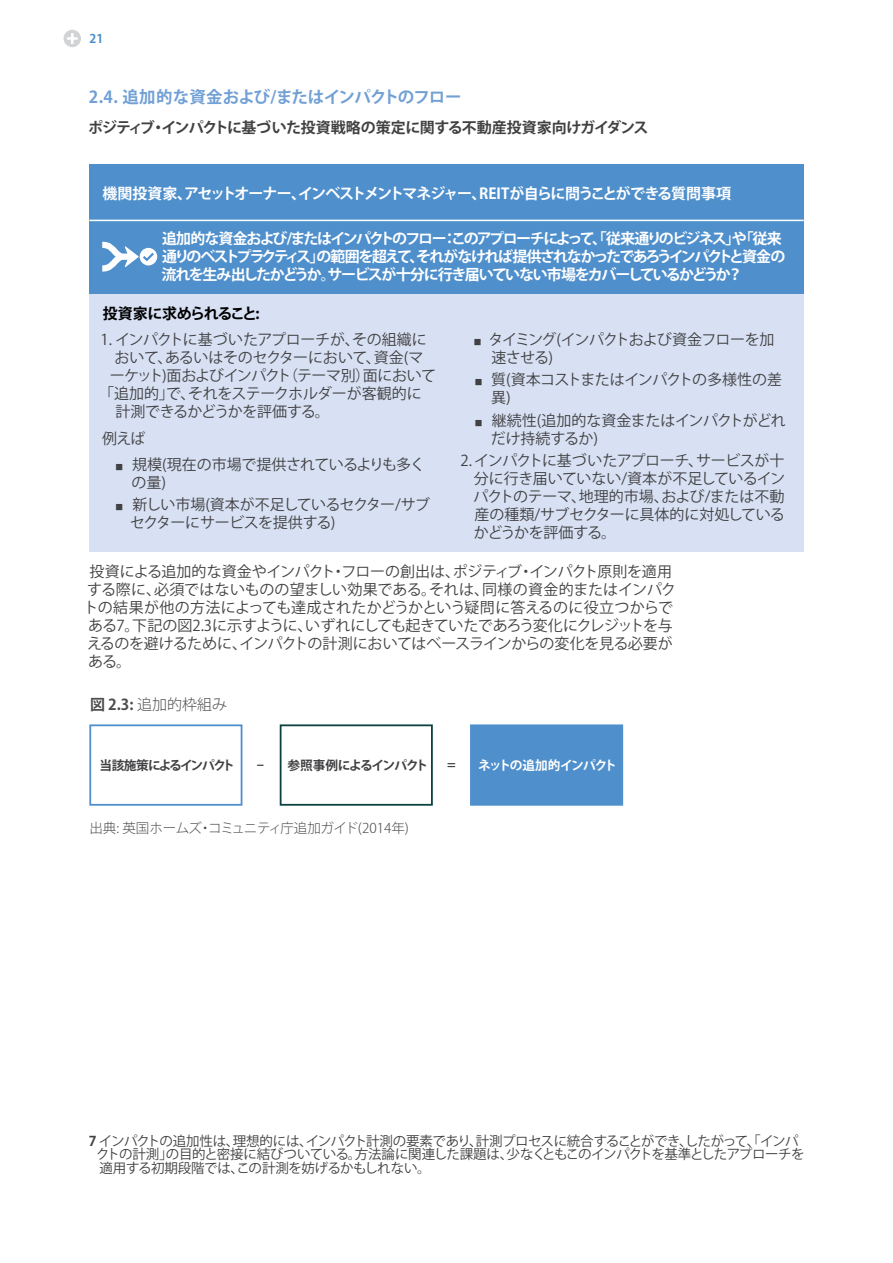
<style>
.page{position:relative;width:893px;height:1263px;background:#fff}
.page>*{position:absolute;margin:0;border:0;box-sizing:border-box;transform-origin:0 0}
.t1{font:700 16.5px "Koz Go Pr 6 N";letter-spacing:-.035em;color:#71a0d5}
.t2{font:15px/18px "Koz Go Pr 6 N";letter-spacing:-.02em;color:#414042}
.t3{font:700 15px/18px "Koz Go Pr 6 N";letter-spacing:-.1em;color:#fff}
.t4{font:15px/22.2px "Koz Go Pr 6 N";letter-spacing:-.05em;color:#414042}
.t5{font:15px/26.5px "Koz Go Pr 6 N";letter-spacing:-.045em;color:#414042}
.t6{font:700 15px "Koz Go Pr 6 N";letter-spacing:-.065em;color:#fff}
.t7{font:700 15px "Koz Go Pr 6 N";letter-spacing:-.03em;color:#414042}
.t8{font:700 15px "Koz Go Pr 6 N";letter-spacing:-.06em;color:#000}
.t9{font:300 15px "Koz Go Pr 6 N";color:#4d4d4f}
.t10{font:13.5px/13.5px "Koz Go Pr 6 N";letter-spacing:-.03em;color:#414042}
.t11{font:300 13.5px "Koz Go Pr 6 N";letter-spacing:-.02em;color:#4d4d4f}
.t12{font:700 12.75px "Koz Go Pr 6 N";letter-spacing:-.095em;color:#414042}
.t13{font:700 12.75px "Koz Go Pr 6 N";letter-spacing:-.13em;color:#414042}
.t14{font:700 12.75px "Koz Go Pr 6 N";letter-spacing:-.09em;color:#fff}
.t15{font:700 12px "Koz Go Pr 6 N";color:#4e8fcc}
.s1{font-weight:700}
</style>
<div class="page">
<div style="left:64px;top:30px;width:17px;height:17px;background:#d1d3d4;border-radius:50%"></div>
<svg style="left:67px;top:33px;width:11px;height:11px"></svg>
<div style="left:90px;top:294px;width:714px;height:258px;background:#d7e1f3"></div>
<div style="left:89px;top:724px;width:153px;height:82px;border:2px solid #4e8fcc"></div>
<div style="left:280px;top:724px;width:153px;height:82px;border:2px solid #0c4141"></div>
<div style="left:471px;top:725px;width:151px;height:80px;background:#4e8fcc"></div>
<div style="left:470px;top:724px;width:153px;height:82px;border:2px solid #4e8fcc"></div>
<div style="left:89px;top:219px;width:715px;height:75px;background:#4e8fcc"></div>
<svg style="left:102px;top:242px;width:55px;height:30px"></svg>
<div style="left:89px;top:164px;width:715px;height:57px;background:#4e8fcc"></div>
<hr style="left:89px;top:220px;width:715px;height:1px;background:#fff">
<p class="t15" style="left:90px;top:32px;width:15px">21</p>
<p class="t1" style="left:89px;top:88px;width:374px">2.4. 追加的な資金および/またはインパクトのフロー</p>
<p class="t7" style="left:88px;top:119px;width:562px">ポジティブ・インパクトに基づいた投資戦略の策定に関する不動産投資家向けガイダンス</p>
<p class="t6" style="left:103px;top:185px;width:630px">機関投資家、アセットオーナー、インベストメントマネジャー、REITが自らに問うことができる質問事項</p>
<p class="t3" style="left:162px;top:230px;width:625px">追加的な資金および/またはインパクトのフロー：このアプローチによって、「従来通りのビジネス」や「従来通りのベストプラクティス」の範囲を超えて、それがなければ提供されなかったであろうインパクトと資金の流れを生み出したかどうか。サービスが十分に行き届いていない市場をカバーしているかどうか？</p>
<p class="t8" style="left:103px;top:305px;width:158px">投資家に求められること:</p>
<p class="t2" style="left:101px;top:331px;width:328px">1. インパクトに基づいたアプローチが、その組織に</p>
<p class="t2" style="left:115px;top:349px;width:310px">おいて、あるいはそのセクターにおいて、資金(マ</p>
<p class="t5" style="left:110px;top:363px;width:328px">ーケット)面およびインパクト（テーマ別）面において</p>
<p class="t2" style="left:99px;top:385px;width:324px">「追加的」で、それをステークホルダーが客観的に</p>
<p class="t2" style="left:115px;top:403px;width:216px">計測できるかどうかを評価する。</p>
<p class="t5" style="left:114px;top:425px;width:312px;text-indent:-12px">例えば<br>◼ 規模(現在の市場で提供されているよりも多く</p>
<p class="t4" style="left:114px;top:472px;width:317px;text-indent:17px">の量)<br>◼ 新しい市場(資本が不足しているセクター/サブ</p>
<p class="t2" style="left:130px;top:514px;width:207px">セクターにサービスを提供する)</p>
<p class="t4" style="left:491px;top:331px;width:285px;line-height:18px;text-indent:-18px">◼ タイミング(インパクトおよび資金フローを加速させる)</p>
<p class="t2" style="left:491px;top:371px;width:292px;text-indent:-18px">◼ 質(資本コストまたはインパクトの多様性の差異)</p>
<p class="t2" style="left:491px;top:411px;width:297px;text-indent:-17px">◼ 継続性(追加的な資金またはインパクトがどれだけ持続するか)</p>
<p class="t2" style="left:473px;top:452px;width:313px;text-align:justify;text-indent:-13px">2. インパクトに基づいたアプローチ、サービスが十分に行き届いていない/資本が不足しているインパクトのテーマ、地理的市場、および/または不動産の種類/サブセクターに具体的に対処しているかどうかを評価する。</p>
<p class="t2" style="left:84px;top:563px;width:594px;text-indent:6px">投資による追加的な資金やインパクト・フローの創出は、ポジティブ・インパクト原則を適用する際に、必須ではないものの望ましい効果である。それは、同様の資金的またはインパクトの結果が他の方法によっても達成されたかどうかという疑問に答えるのに役立つからである7。下記の図2.3に示すように、いずれにしても起きていたであろう変化にクレジットを与えるのを避けるために、インパクトの計測においてはベースラインからの変化を見る必要がある。</p>
<p class="t9" style="left:90px;top:696px;width:139px"><span class="s1">図 2.3:</span> 追加的枠組み</p>
<p class="t13" style="left:100px;top:758px;width:137px">当該施策によるインパクト</p>
<p class="t12" style="left:257px;top:758px;width:173px">– 参照事例によるインパクト</p>
<p class="t12" style="left:447px;top:757px;width:10px">=</p>
<p class="t14" style="left:478px;top:758px;width:140px">ネットの追加的インパクト</p>
<p class="t11" style="left:89px;top:820px;width:321px">出典: 英国ホームズ・コミュニティ庁追加ガイド(2014年)</p>
<p class="t10" style="left:96px;top:1134px;width:710px;text-indent:-8px"><span class="s1">7</span> インパクトの追加性は、理想的には、インパクト計測の要素であり、計測プロセスに統合することができ、したがって、「インパクトの計測」の目的と密接に結びついている。方法論に関連した課題は、少なくともこのインパクトを基準としたアプローチを適用する初期段階では、この計測を妨げるかもしれない。</p>
</div>
